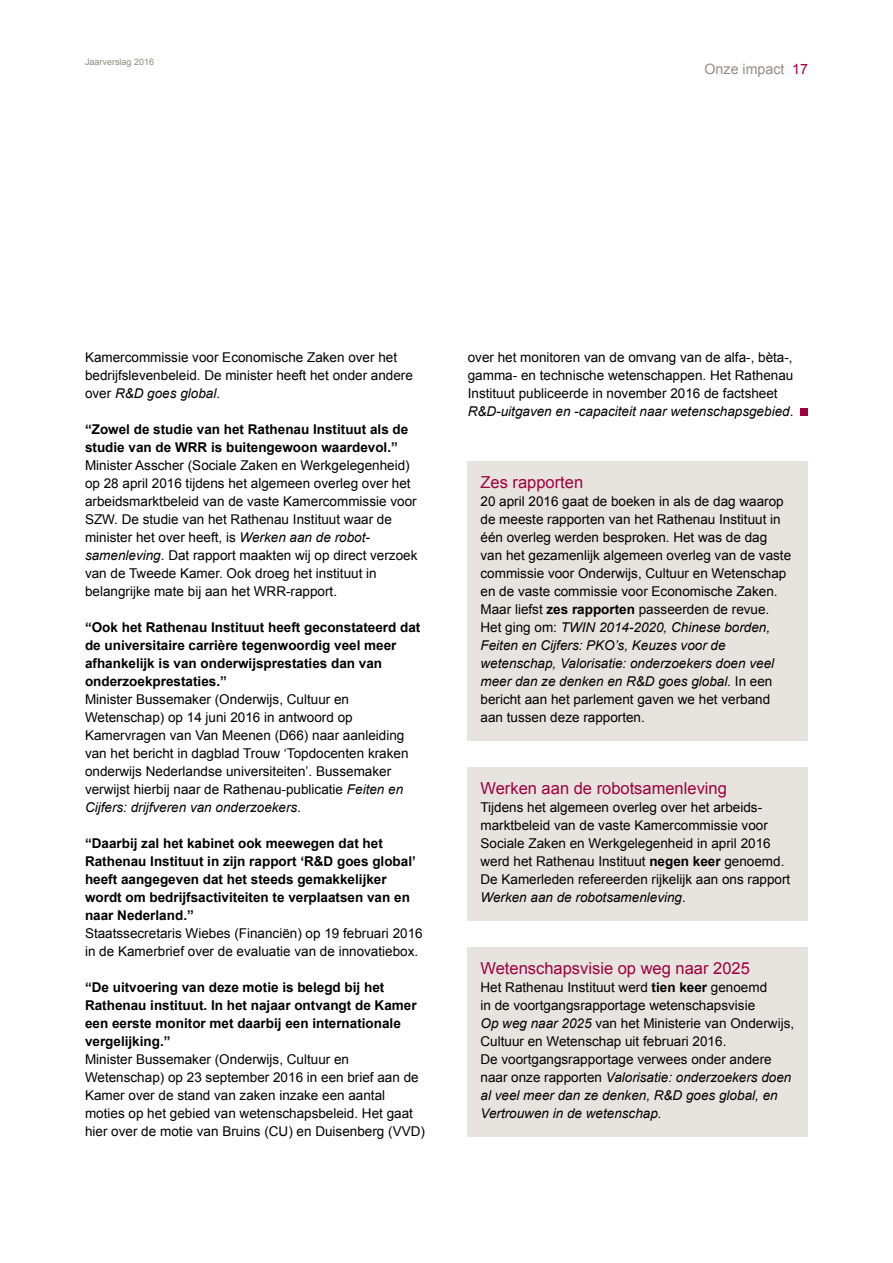
<style>
.page{position:relative;width:893px;height:1263px;background:#fff}
.page>*{position:absolute;margin:0;border:0;box-sizing:border-box;transform-origin:0 0}
.t1{font:16.5px "Arial";color:#9e0040}
.t2{font:14.25px "Arial";color:#948d82}
.t3{font:14.25px "Arial";color:#9e0040}
.t4{font:13.5px/18px "Arial";color:#000}
.t5{font:700 13.5px/18px "Arial";color:#000}
.t6{font:9px "Arial";color:#948d82}
.s1{font-style:italic}
.s2{font-weight:700}
</style>
<div class="page">
<div style="left:468px;top:461px;width:340px;height:279px;background:#e7e3df"></div>
<div style="left:468px;top:767px;width:340px;height:153px;background:#e7e3df"></div>
<div style="left:468px;top:947px;width:340px;height:189px;background:#e7e3df"></div>
<div style="left:801px;top:409px;width:7px;height:7px;background:#9e0040"></div>
<p class="t6" style="left:85px;top:56px;width:71px">Jaarverslag 2016</p>
<p class="t2" style="left:704px;top:60px;width:81px">Onze impact</p>
<p class="t3" style="left:792px;top:60px;width:17px">17</p>
<p class="t4" style="left:85px;top:349px;width:329px">Kamercommissie voor Economische Zaken over het bedrijfslevenbeleid. De minister heeft het onder andere over <span class="s1">R&amp;D goes global</span>.</p>
<p class="t5" style="left:85px;top:421px;width:325px">“Zowel de studie van het Rathenau Instituut als de studie van de WRR is buitengewoon waardevol.”</p>
<p class="t4" style="left:85px;top:457px;width:334px">Minister Asscher (Sociale Zaken en Werkgelegenheid) op 28 april 2016 tijdens het algemeen overleg over het arbeidsmarktbeleid van de vaste Kamercommissie voor SZW. De studie van het Rathenau Instituut waar de minister het over heeft, is <span class="s1">Werken aan de robot&shy;samenleving</span>. Dat rapport maakten wij op direct verzoek van de Tweede Kamer. Ook droeg het instituut in belangrijke mate bij aan het WRR-rapport.</p>
<p class="t5" style="left:85px;top:619px;width:337px">“Ook het Rathenau Instituut heeft geconstateerd dat de universitaire carrière tegenwoordig veel meer afhankelijk is van onderwijsprestaties dan van onderzoekprestaties.”</p>
<p class="t4" style="left:85px;top:690px;width:325px">Minister Bussemaker (Onderwijs, Cultuur en Wetenschap) op 14 juni 2016 in antwoord op Kamervragen van Van Meenen (D66) naar aanleiding van het bericht in dagblad Trouw ‘Topdocenten kraken onderwijs Nederlandse universiteiten’. Bussemaker verwijst hierbij naar de Rathenau-publicatie <span class="s1">Feiten en Cijfers: drijfveren van onderzoekers.</span></p>
<p class="t5" style="left:85px;top:835px;width:332px">“Daarbij zal het kabinet ook meewegen dat het Rathenau Instituut in zijn rapport ‘R&amp;D goes global’ heeft aangegeven dat het steeds gemakkelijker wordt om bedrijfsactiviteiten te verplaatsen van en naar Nederland.”</p>
<p class="t4" style="left:85px;top:924px;width:339px">Staatssecretaris Wiebes (Financiën) op 19 februari 2016 in de Kamerbrief over de evaluatie van de innovatiebox.</p>
<p class="t5" style="left:85px;top:979px;width:333px">“De uitvoering van deze motie is belegd bij het Rathenau instituut. In het najaar ontvangt de Kamer een eerste monitor met daarbij een internationale vergelijking.”</p>
<p class="t4" style="left:85px;top:1050px;width:341px">Minister Bussemaker (Onderwijs, Cultuur en Wetenschap) op 23 september 2016 in een brief aan de Kamer over de stand van zaken inzake een aantal moties op het gebied van wetenschapsbeleid. Het gaat hier over de motie van Bruins (CU) en Duisenberg (VVD)</p>
<p class="t4" style="left:468px;top:349px;width:327px">over het monitoren van de omvang van de alfa-, bèta-, gamma- en technische wetenschappen. Het Rathenau Instituut publiceerde in november 2016 de factsheet <span class="s1">R&amp;D-uitgaven en -capaciteit naar wetenschapsgebied</span>.</p>
<p class="t1" style="left:480px;top:472px;width:104px">Zes rapporten</p>
<p class="t4" style="left:480px;top:493px;width:312px">20 april 2016 gaat de boeken in als de dag waarop de meeste rapporten van het Rathenau Instituut in één overleg werden besproken. Het was de dag van het gezamenlijk algemeen overleg van de vaste commissie voor Onderwijs, Cultuur en Wetenschap en de vaste commissie voor Economische Zaken.<br>Maar liefst <span class="s2">zes rapporten</span> passeerden de revue.<br>Het ging om: <span class="s1">TWIN 2014-2020, Chinese borden, Feiten en Cijfers: PKO’s, Keuzes voor de wetenschap, Valorisatie: onderzoekers doen veel meer dan ze denken en R&amp;D goes global.</span> In een bericht aan het parlement gaven we het verband aan tussen deze rapporten.</p>
<p class="t1" style="left:480px;top:778px;width:248px">Werken aan de robotsamenleving</p>
<p class="t4" style="left:480px;top:799px;width:311px">Tijdens het algemeen overleg over het arbeids&shy;marktbeleid van de vaste Kamercommissie voor Sociale Zaken en Werkgelegenheid in april 2016 werd het Rathenau Instituut <span class="s2">negen keer</span> genoemd.<br>De Kamerleden refereerden rijkelijk aan ons rapport <span class="s1">Werken aan de robotsamenleving</span>.</p>
<p class="t1" style="left:480px;top:958px;width:271px">Wetenschapsvisie op weg naar 2025</p>
<p class="t4" style="left:480px;top:979px;width:315px">Het Rathenau Instituut werd <span class="s2">tien keer</span> genoemd<br>in de voortgangsrapportage wetenschapsvisie<br><span class="s1">Op weg naar 2025</span> van het Ministerie van Onderwijs, Cultuur en Wetenschap uit februari 2016.<br>De voortgangsrapportage verwees onder andere naar onze rapporten <span class="s1">Valorisatie: onderzoekers doen al veel meer dan ze denken, R&amp;D goes global, en Vertrouwen in de wetenschap.</span></p>
</div>
